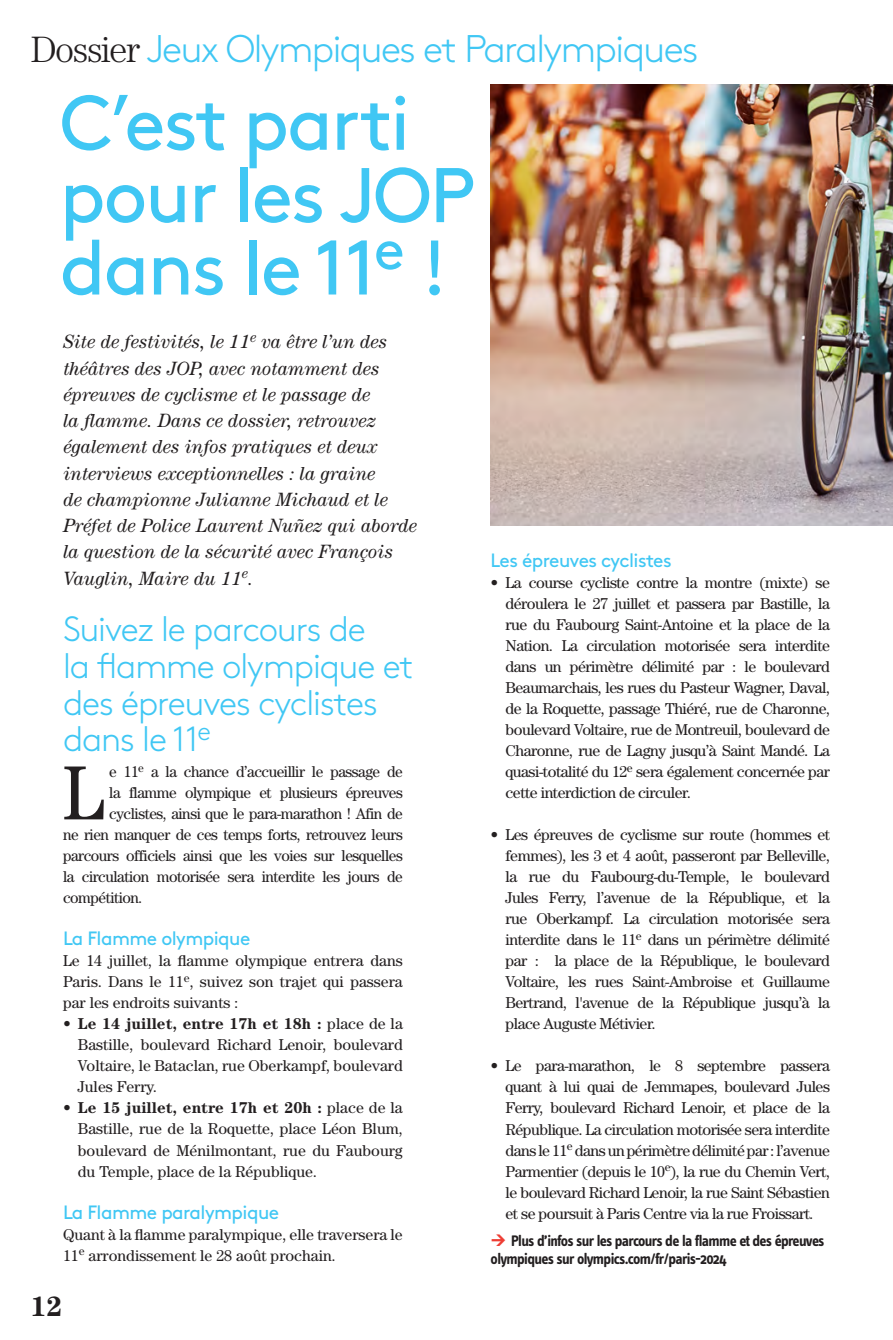
<style>
.page{position:relative;width:893px;height:1340px;background:#fff}
.page>*{position:absolute;margin:0;border:0;box-sizing:border-box;transform-origin:0 0}
.t1{font:77.17px/72.3px "Brown Std";letter-spacing:-.03em;color:#40c7f4}
.t2{font:76.83px "Century Std";color:#231f20}
.t3{font:300 38.5px "Brown Std";letter-spacing:-.04em;color:#40c7f4}
.t4{font:300 35px/36.8px "Brown Std";letter-spacing:-.03em;color:#40c7f4}
.t5{font:700 28px "Century Std";color:#231f20}
.t6{font:italic 19.25px/26.2px "Century Std";color:#231f20}
.t7{font:19.25px "Brown Std";letter-spacing:-.03em;color:#40c7f4}
.t8{font:15.75px/21px "Century Std";letter-spacing:-.03em;color:#231f20;text-align:justify}
.t9{font:700 15.75px/17.5px "Info Text OT";letter-spacing:-.04em;color:#231f20}
.t10{font:15.75px/21px "Century Std";color:#231f20}
.s1{font-family:"Century Std";font-size:36.75px;color:#231f20}
.s2{font-weight:700}
</style>
<div class="page">
<img style="left:491px;top:84px;width:402px;height:441px">
<h3 class="t3" style="left:31px;top:27px;width:669px"><span class="s1">Dossier</span> Jeux Olympiques et Paralympiques</h3>
<h1 class="t1" style="left:60px;top:87px;width:417px">C’est parti pour les JOP dans le 11<sup>e</sup> !</h1>
<p class="t6" style="left:63px;top:328px;width:355px">Site de festivités, le 11<sup>e</sup> va être l’un des théâtres des JOP, avec notamment des épreuves de cyclisme et le passage de<br>la flamme. Dans ce dossier, retrouvez également des infos pratiques et deux interviews exceptionnelles : la graine<br>de championne Julianne Michaud et le Préfet de Police Laurent Nuñez qui aborde la question de la sécurité avec François Vauglin, Maire du 11<sup>e</sup>.</p>
<h3 class="t4" style="left:63px;top:611px;width:352px">Suivez le parcours de<br>la flamme olympique et des épreuves cyclistes dans le 11<sup>e</sup></h3>
<h2 class="t2" style="left:63px;top:748px;width:43px">L</h2>
<p class="t8" style="left:109px;top:761px;width:295px">e 11<sup>e</sup> a la chance d’accueillir le passage de</p>
<p class="t8" style="left:109px;top:782px;width:295px">la flamme olympique et plusieurs épreuves</p>
<p class="t8" style="left:109px;top:803px;width:295px">cyclistes, ainsi que le para-marathon ! Afin de</p>
<p class="t8" style="left:63px;top:824px;width:341px">ne rien manquer de ces temps forts, retrouvez leurs</p>
<p class="t8" style="left:63px;top:845px;width:341px">parcours officiels ainsi que les voies sur lesquelles</p>
<p class="t8" style="left:63px;top:866px;width:341px">la circulation motorisée sera interdite les jours de</p>
<p class="t8" style="left:63px;top:887px;width:81px">compétition.</p>
<p class="t7" style="left:63px;top:927px;width:189px">La Flamme olympique</p>
<p class="t8" style="left:63px;top:950px;width:341px">Le 14 juillet, la flamme olympique entrera dans Paris. Dans le 11<sup>e</sup>, suivez son trajet qui passera par les endroits suivants :</p>
<p class="t8" style="left:78px;top:1013px;width:326px;text-indent:-15px"><span class="s2">• Le 14 juillet, entre 17h et 18h :</span> place de la Bastille, boulevard Richard Lenoir, boulevard Voltaire, le Bataclan, rue Oberkampf, boulevard Jules Ferry.</p>
<p class="t8" style="left:78px;top:1097px;width:326px;text-indent:-15px"><span class="s2">• Le 15 juillet, entre 17h et 20h :</span> place de la Bastille, rue de la Roquette, place Léon Blum, boulevard de Ménilmontant, rue du Faubourg du Temple, place de la République.</p>
<p class="t7" style="left:63px;top:1200px;width:218px">La Flamme paralympique</p>
<p class="t10" style="left:63px;top:1223px;width:341px">Quant à la flamme paralympique, elle traversera le<br>11<sup>e</sup> arrondissement le 28 août prochain.</p>
<h3 class="t5" style="left:30px;top:1289px;width:34px">12</h3>
<p class="t7" style="left:491px;top:549px;width:183px">Les épreuves cyclistes</p>
<p class="t8" style="left:505px;top:572px;width:326px;text-indent:-15px">• La course cycliste contre la montre (mixte) se déroulera le 27 juillet et passera par Bastille, la rue du Faubourg Saint-Antoine et la place de la Nation. La circulation motorisée sera interdite dans un périmètre délimité par : le boulevard Beaumarchais, les rues du Pasteur Wagner, Daval, de la Roquette, passage Thiéré, rue de Charonne, boulevard Voltaire, rue de Montreuil, boulevard de Charonne, rue de Lagny jusqu’à Saint Mandé. La quasi-totalité du 12<sup>e</sup> sera également concernée par cette interdiction de circuler.</p>
<p class="t8" style="left:505px;top:824px;width:326px;text-indent:-15px">• Les épreuves de cyclisme sur route (hommes et femmes), les 3 et 4 août, passeront par Belleville, la rue du Faubourg-du-Temple, le boulevard Jules Ferry, l’avenue de la République, et la rue Oberkampf. La circulation motorisée sera interdite dans le 11<sup>e</sup> dans un périmètre délimité par : la place de la République, le boulevard Voltaire, les rues Saint-Ambroise et Guillaume Bertrand, l'avenue de la République jusqu’à la place Auguste Métivier.</p>
<p class="t8" style="left:505px;top:1055px;width:326px;text-indent:-15px">• Le para-marathon, le 8 septembre passera quant à lui quai de Jemmapes, boulevard Jules Ferry, boulevard Richard Lenoir, et place de la République. La circulation motorisée sera interdite dans le 11<sup>e</sup> dans un périmètre délimité par : l’avenue Parmentier (depuis le 10<sup>e</sup>), la rue du Chemin Vert, le boulevard Richard Lenoir, la rue Saint Sébastien et se poursuit à Paris Centre via la rue Froissart.</p>
<p class="t9" style="left:491px;top:1231px;width:335px;text-indent:20px">Plus d’infos sur les parcours de la flamme et des épreuves olympiques sur olympics.com/fr/paris-2024</p>
</div>
